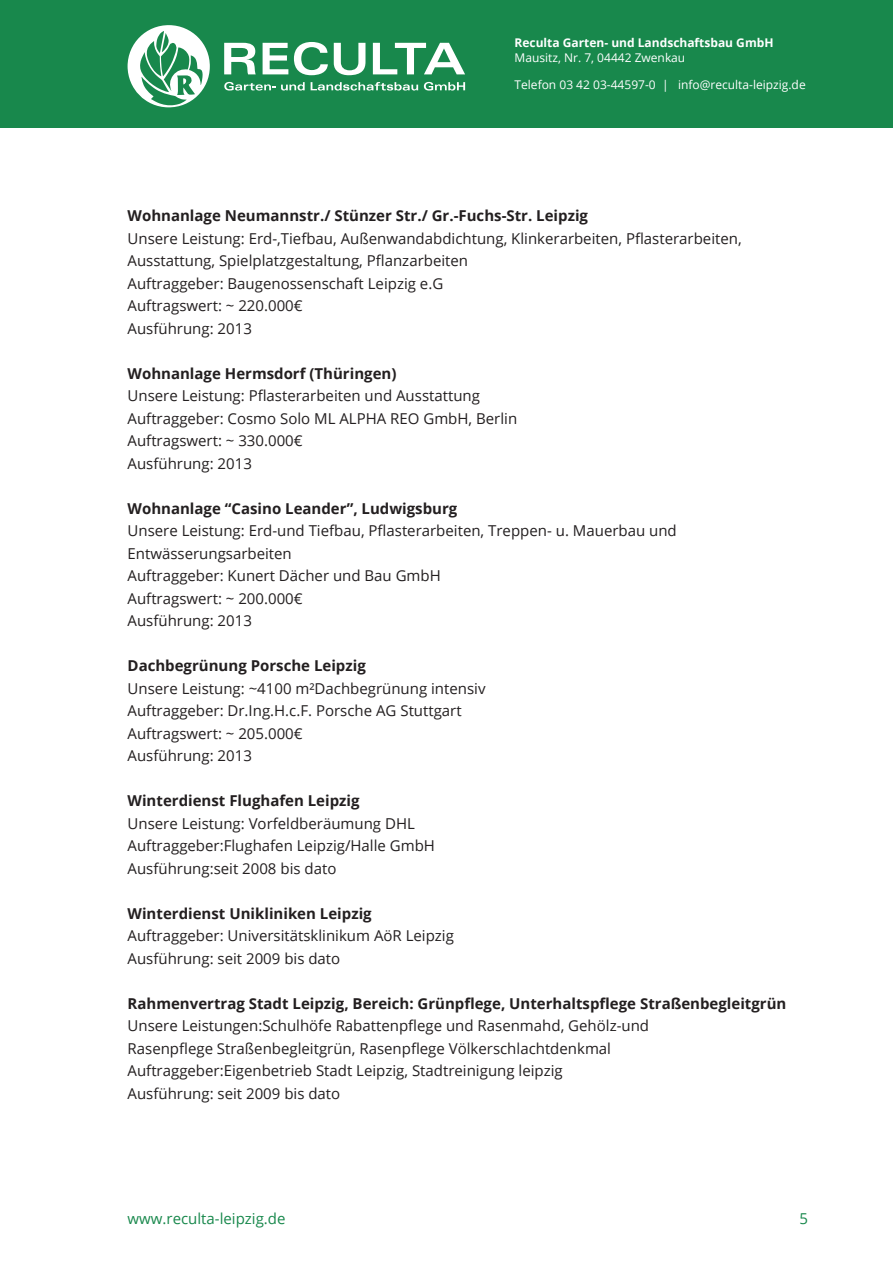
<style>
.page{position:relative;width:893px;height:1263px;background:#fff}
.page>*{position:absolute;margin:0;border:0;box-sizing:border-box;transform-origin:0 0}
.t1{font:15px/22.5px "Open Sans";color:#231f20}
.t2{font:700 15px "Open Sans";color:#231f20}
.t3{font:15px "Open Sans";color:#18884c}
.t4{font:12px "Open Sans";color:#fff}
.t5{font:700 12px "Open Sans";color:#fff}
</style>
<div class="page">
<div style="left:0;top:0;width:893px;height:128px;background:#18884c"></div>
<svg style="left:128px;top:25px;width:82px;height:82px"></svg>
<svg style="left:224px;top:43px;width:32px;height:31px"></svg>
<svg style="left:263px;top:43px;width:25px;height:31px"></svg>
<svg style="left:294px;top:42px;width:34px;height:33px"></svg>
<svg style="left:334px;top:43px;width:31px;height:32px"></svg>
<svg style="left:373px;top:43px;width:92px;height:31px"></svg>
<svg style="left:224px;top:82px;width:51px;height:9px"></svg>
<svg style="left:281px;top:82px;width:24px;height:9px"></svg>
<svg style="left:311px;top:82px;width:107px;height:9px"></svg>
<svg style="left:424px;top:82px;width:41px;height:9px"></svg>
<p class="t5" style="left:514px;top:35px;width:261px">Reculta Garten- und Landschaftsbau GmbH</p>
<p class="t4" style="left:514px;top:50px;width:172px">Mausitz, Nr. 7, 04442 Zwenkau</p>
<p class="t4" style="left:514px;top:77px;width:293px">Telefon 03 42 03-44597-0 | info@reculta-leipzig.de</p>
<p class="t2" style="left:128px;top:205px;width:462px">Wohnanlage Neumannstr./ Stünzer Str./ Gr.-Fuchs-Str. Leipzig</p>
<p class="t1" style="left:128px;top:227px;width:616px">Unsere Leistung: Erd-,Tiefbau, Außenwandabdichtung, Klinkerarbeiten, Pflasterarbeiten, Ausstattung, Spielplatzgestaltung, Pflanzarbeiten<br>Auftraggeber: Baugenossenschaft Leipzig e.G<br>Auftragswert: ~ 220.000€<br>Ausführung: 2013</p>
<p class="t2" style="left:128px;top:363px;width:270px">Wohnanlage Hermsdorf (Thüringen)</p>
<p class="t1" style="left:128px;top:384px;width:391px">Unsere Leistung: Pflasterarbeiten und Ausstattung Auftraggeber: Cosmo Solo ML ALPHA REO GmbH, Berlin Auftragswert: ~ 330.000€<br>Ausführung: 2013</p>
<p class="t2" style="left:128px;top:498px;width:331px">Wohnanlage “Casino Leander”, Ludwigsburg</p>
<p class="t1" style="left:128px;top:519px;width:551px">Unsere Leistung: Erd-und Tiefbau, Pflasterarbeiten, Treppen- u. Mauerbau und Entwässerungsarbeiten<br>Auftraggeber: Kunert Dächer und Bau GmbH<br>Auftragswert: ~ 200.000€<br>Ausführung: 2013</p>
<p class="t2" style="left:128px;top:655px;width:240px">Dachbegrünung Porsche Leipzig</p>
<p class="t1" style="left:128px;top:677px;width:359px">Unsere Leistung: ~4100 m²Dachbegrünung intensiv Auftraggeber: Dr.Ing.H.c.F. Porsche AG Stuttgart Auftragswert: ~ 205.000€<br>Ausführung: 2013</p>
<p class="t2" style="left:128px;top:790px;width:234px">Winterdienst Flughafen Leipzig</p>
<p class="t1" style="left:128px;top:812px;width:309px">Unsere Leistung: Vorfeldberäumung DHL<br>Auftraggeber:Flughafen Leipzig/Halle GmbH<br>Ausführung:seit 2008 bis dato</p>
<p class="t2" style="left:128px;top:903px;width:246px">Winterdienst Unikliniken Leipzig</p>
<p class="t1" style="left:128px;top:924px;width:328px">Auftraggeber: Universitätsklinikum AöR Leipzig<br>Ausführung: seit 2009 bis dato</p>
<p class="t2" style="left:128px;top:993px;width:660px">Rahmenvertrag Stadt Leipzig, Bereich: Grünpflege, Unterhaltspflege Straßenbegleitgrün</p>
<p class="t1" style="left:128px;top:1014px;width:523px">Unsere Leistungen:Schulhöfe Rabattenpflege und Rasenmahd, Gehölz-und Rasenpflege Straßenbegleitgrün, Rasenpflege Völkerschlachtdenkmal Auftraggeber:Eigenbetrieb Stadt Leipzig, Stadtreinigung leipzig Ausführung: seit 2009 bis dato</p>
<p class="t3" style="left:128px;top:1208px;width:159px">www.reculta-leipzig.de</p>
<p class="t3" style="left:799px;top:1208px;width:10px">5</p>
</div>
